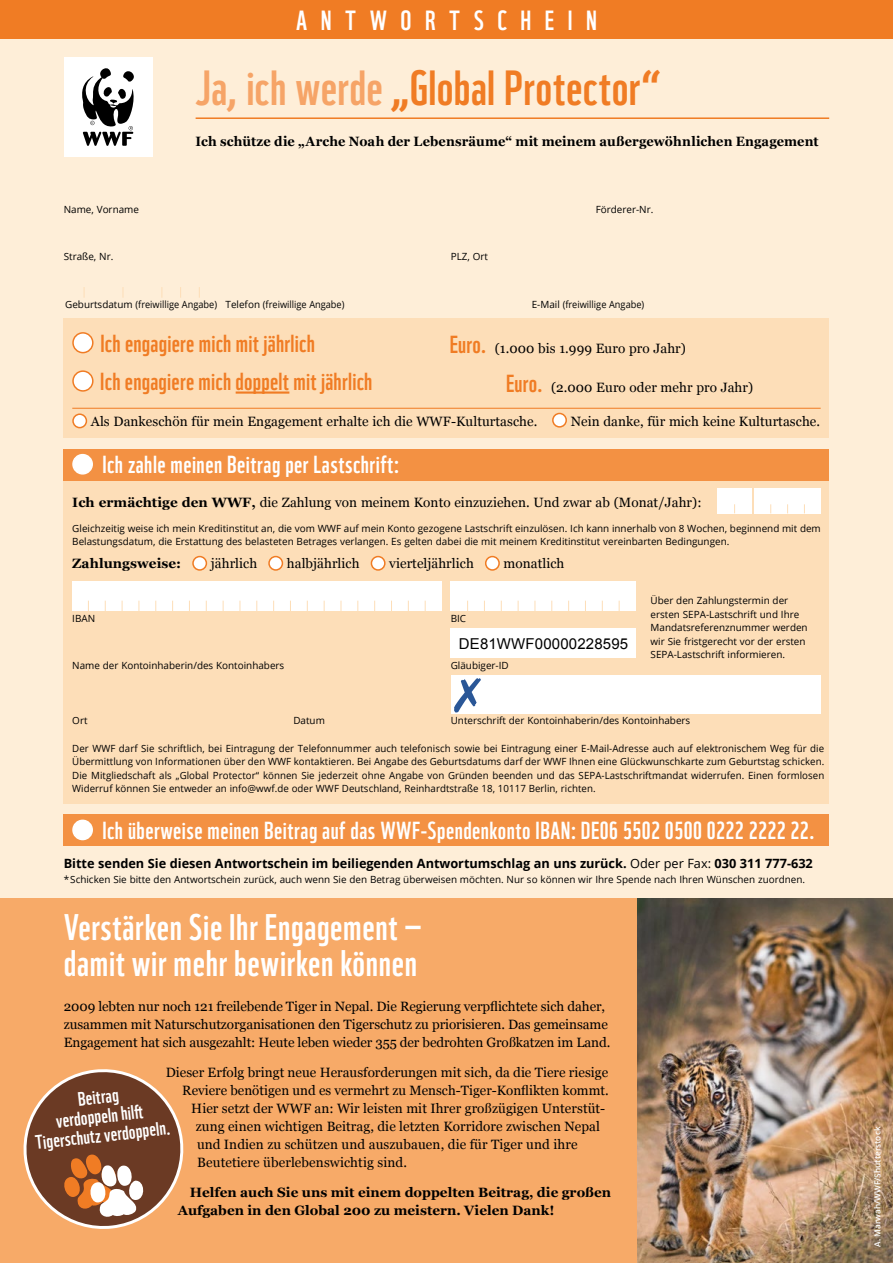
<style>
.page{position:relative;width:893px;height:1263px;background:#fff}
.page>*{position:absolute;margin:0;border:0;box-sizing:border-box;transform-origin:0 0}
.t1{font:48px "WWF";letter-spacing:.005em;color:#f07c24}
.t2{font:36px/36px "WWF";letter-spacing:.02em;color:#fff}
.t3{font:27px "WWF";letter-spacing:.5em;color:#fff}
.t4{font:24px "WWF";letter-spacing:.02em;color:#fff}
.t5{font:24px/38.2px "WWF";letter-spacing:.01em;color:#f07c24}
.t6{font:19.05px/19px "WWF";color:#fff;text-align:center}
.t7{font:15px "Arial";letter-spacing:.01em;color:#000}
.t8{font:13.5px/18px "Georgia";letter-spacing:.005em;color:#000}
.t9{font:700 13.5px/18px "Georgia";color:#000}
.t10{font:700 13.5px "Georgia";color:#000;scale:.95 1}
.t11{font:700 12.75px "Open Sans";letter-spacing:-.005em;color:#000}
.t12{font:9.9px/13.5px "Open Sans";color:#000}
.t13{font:600 8.25px "Open Sans";color:#fff}
.s1{color:#f6a467}
.s2{font-family:"WWF";font-size:24px;color:#f07c24}
.s3{font-weight:700}
.s4{font-weight:400}
</style>
<div class="page">
<div style="left:0;top:897px;width:638px;height:366px;background:#f7aa68"></div>
<img style="left:638px;top:897px;width:255px;height:366px">
<div style="left:0;top:0;width:893px;height:897px;background:#feeed8"></div>
<hr style="left:196px;top:117px;width:633px;height:2px;background:#f07c24">
<div style="left:0;top:0;width:893px;height:38px;background:#f07c24"></div>
<div style="left:64px;top:319px;width:765px;height:119px;background:#fddeb8"></div>
<div style="left:73px;top:333px;width:20px;height:20px;background:#fff;border-radius:50%"></div>
<div style="left:72px;top:332px;width:22px;height:21px;border:2px solid #f07c24;border-radius:50%"></div>
<hr style="left:236px;top:391px;width:53px;height:3px;background:#f07c24">
<div style="left:73px;top:371px;width:20px;height:20px;background:#fff;border-radius:50%"></div>
<div style="left:72px;top:370px;width:22px;height:22px;border:2px solid #f07c24;border-radius:50%"></div>
<div style="left:73px;top:414px;width:13px;height:14px;background:#fff;border-radius:50%"></div>
<div style="left:72px;top:413px;width:15px;height:15px;border:2px solid #f07c24;border-radius:50%"></div>
<div style="left:553px;top:413px;width:13px;height:14px;background:#fff;border-radius:50%"></div>
<div style="left:552px;top:413px;width:15px;height:15px;border:2px solid #f07c24;border-radius:50%"></div>
<hr style="left:72px;top:408px;width:749px;height:1px;background:#f07c24">
<div style="left:64px;top:480px;width:765px;height:324px;background:#fddeb8"></div>
<div style="left:193px;top:557px;width:13px;height:13px;background:#fff;border-radius:50%"></div>
<div style="left:192px;top:556px;width:15px;height:15px;border:2px solid #f07c24;border-radius:50%"></div>
<div style="left:269px;top:557px;width:13px;height:13px;background:#fff;border-radius:50%"></div>
<div style="left:268px;top:556px;width:15px;height:15px;border:2px solid #f07c24;border-radius:50%"></div>
<div style="left:371px;top:557px;width:14px;height:13px;background:#fff;border-radius:50%"></div>
<div style="left:371px;top:556px;width:15px;height:15px;border:2px solid #f07c24;border-radius:50%"></div>
<div style="left:486px;top:557px;width:13px;height:13px;background:#fff;border-radius:50%"></div>
<div style="left:485px;top:556px;width:15px;height:15px;border:2px solid #f07c24;border-radius:50%"></div>
<div style="left:72px;top:581px;width:370px;height:30px;background:#fff"></div>
<div style="left:451px;top:581px;width:185px;height:30px;background:#fff"></div>
<div style="left:451px;top:628px;width:185px;height:30px;background:#fff"></div>
<div style="left:64px;top:449px;width:765px;height:31px;background:#f39143"></div>
<div style="left:73px;top:455px;width:19px;height:19px;background:#fff;border-radius:50%"></div>
<div style="left:72px;top:454px;width:21px;height:21px;border:2px solid #fff;border-radius:50%"></div>
<div style="left:718px;top:488px;width:34px;height:25px;background:#fff"></div>
<div style="left:754px;top:488px;width:67px;height:25px;background:#fff"></div>
<div style="left:451px;top:675px;width:370px;height:38px;background:#fff"></div>
<svg style="left:454px;top:678px;width:27px;height:34px"></svg>
<div style="left:64px;top:57px;width:88px;height:100px;background:#fff"></div>
<svg style="left:82px;top:68px;width:52px;height:78px"></svg>
<svg style="left:23px;top:1069px;width:161px;height:160px"></svg>
<div style="left:64px;top:814px;width:765px;height:32px;background:#f39143"></div>
<div style="left:73px;top:820px;width:19px;height:19px;background:#fff;border-radius:50%"></div>
<div style="left:72px;top:820px;width:21px;height:20px;border:2px solid #fff;border-radius:50%"></div>
<h3 class="t3" style="left:296px;top:2px;width:302px">ANTWORTSCHEIN</h3>
<p class="t12" style="left:64px;top:202px;width:77px">Name, Vorname</p>
<h1 class="t1" style="left:196px;top:55px;width:467px"><span class="s1">Ja, ich werde</span> „Global Protector“</h1>
<h3 class="t10" style="left:196px;top:131px;width:657px">Ich schütze die „Arche Noah der Lebensräume“ mit meinem außergewöhnlichen Engagement</h3>
<p class="t12" style="left:596px;top:202px;width:59px">Förderer-Nr.</p>
<p class="t12" style="left:64px;top:250px;width:51px">Straße, Nr.</p>
<p class="t12" style="left:451px;top:250px;width:39px">PLZ, Ort</p>
<p class="t12" style="left:65px;top:298px;width:281px">Geburtsdatum (freiwillige Angabe) Telefon (freiwillige Angabe)</p>
<p class="t12" style="left:532px;top:298px;width:114px">E-Mail (freiwillige Angabe)</p>
<h3 class="t5" style="left:100px;top:323px;width:274px">Ich engagiere mich mit jährlich<br>Ich engagiere mich doppelt mit jährlich</h3>
<h3 class="t8" style="left:450px;top:339px;width:238px"><span class="s2">Euro.</span> (1.000 bis 1.999 Euro pro Jahr)</h3>
<h3 class="t8" style="left:506px;top:378px;width:249px"><span class="s2">Euro.</span> (2.000 Euro oder mehr pro Jahr)</h3>
<h3 class="t8" style="left:91px;top:411px;width:448px">Als Dankeschön für mein Engagement erhalte ich die WWF-Kulturtasche.</h3>
<h3 class="t8" style="left:571px;top:411px;width:251px">Nein danke, für mich keine Kulturtasche.</h3>
<h3 class="t4" style="left:102px;top:448px;width:298px">Ich zahle meinen Beitrag per Lastschrift:</h3>
<h3 class="t8" style="left:72px;top:493px;width:631px"><span class="s3">Ich ermächtige den WWF,</span> die Zahlung von meinem Konto einzuziehen. Und zwar ab (Monat/Jahr):</h3>
<p class="t12" style="left:72px;top:521px;width:750px">Gleichzeitig weise ich mein Kreditinstitut an, die vom WWF auf mein Konto gezogene Lastschrift einzulösen. Ich kann innerhalb von 8 Wochen, beginnend mit dem<br>Belastungsdatum, die Erstattung des belasteten Betrages verlangen. Es gelten dabei die mit meinem Kreditinstitut vereinbarten Bedingungen.</p>
<h3 class="t9" style="left:72px;top:553px;width:110px">Zahlungsweise:</h3>
<h3 class="t8" style="left:211px;top:553px;width:48px">jährlich</h3>
<h3 class="t8" style="left:287px;top:553px;width:74px">halbjährlich</h3>
<h3 class="t8" style="left:389px;top:553px;width:86px">vierteljährlich</h3>
<h3 class="t8" style="left:504px;top:553px;width:62px">monatlich</h3>
<p class="t12" style="left:72px;top:611px;width:24px">IBAN</p>
<p class="t12" style="left:451px;top:611px;width:17px">BIC</p>
<p class="t12" style="left:72px;top:658px;width:214px">Name der Kontoinhaberin/des Kontoinhabers</p>
<p class="t12" style="left:451px;top:658px;width:60px">Gläubiger-ID</p>
<h3 class="t7" style="left:459px;top:633px;width:171px">DE81WWF00000228595</h3>
<p class="t12" style="left:651px;top:593px;width:159px">Über den Zahlungstermin der ersten SEPA-Lastschrift und Ihre<br>Mandatsreferenznummer werden wir Sie fristgerecht vor der ersten<br>SEPA-Lastschrift informieren.</p>
<p class="t12" style="left:72px;top:713px;width:17px">Ort</p>
<p class="t12" style="left:293px;top:713px;width:33px">Datum</p>
<p class="t12" style="left:451px;top:713px;width:241px">Unterschrift der Kontoinhaberin/des Kontoinhabers</p>
<p class="t12" style="left:72px;top:741px;width:753px;text-align:justify">Der WWF darf Sie schriftlich, bei Eintragung der Telefonnummer auch telefonisch sowie bei Eintragung einer E-Mail-Adresse auch auf elektronischem Weg für die Übermittlung von Informationen über den WWF kontaktieren. Bei Angabe des Geburtsdatums darf der WWF Ihnen eine Glückwunschkarte zum Geburtstag schicken.<br>Die Mitgliedschaft als „Global Protector“ können Sie jederzeit ohne Angabe von Gründen beenden und das SEPA-Lastschriftmandat widerrufen. Einen formlosen Widerruf können Sie entweder an info@wwf.de oder WWF Deutschland, Reinhardtstraße 18, 10117 Berlin, richten.</p>
<h3 class="t4" style="left:102px;top:814px;width:713px">Ich überweise meinen Beitrag auf das WWF-Spendenkonto IBAN: DE06 5502 0500 0222 2222 22.</h3>
<p class="t11" style="left:64px;top:854px;width:751px">Bitte senden Sie diesen Antwortschein im beiliegenden Antwortumschlag an uns zurück. <span class="s4">Oder per Fax:</span> 030 311 777-632</p>
<p class="t12" style="left:64px;top:872px;width:743px">*Schicken Sie bitte den Antwortschein zurück, auch wenn Sie den Betrag überweisen möchten. Nur so können wir Ihre Spende nach Ihren Wünschen zuordnen.</p>
<h2 class="t2" style="left:64px;top:908px;width:359px">Verstärken Sie Ihr Engagement ‒ damit wir mehr bewirken können</h2>
<p class="t8" style="left:64px;top:996px;width:548px">2009 lebten nur noch 121 freilebende Tiger in Nepal. Die Regierung verpflichtete sich daher, zusammen mit Naturschutzorganisationen den Tigerschutz zu priorisieren. Das gemeinsame<br>Engagement hat sich ausgezahlt: Heute leben wieder 355 der bedrohten Großkatzen im Land.</p>
<h3 class="t8" style="left:166px;top:1062px;width:444px">Dieser Erfolg bringt neue Herausforderungen mit sich, da die Tiere riesige</h3>
<h3 class="t8" style="left:182px;top:1080px;width:428px">Reviere benötigen und es vermehrt zu Mensch-Tiger-Konflikten kommt.</h3>
<h3 class="t8" style="left:191px;top:1098px;width:416px">Hier setzt der WWF an: Wir leisten mit Ihrer großzügigen Unterstüt-</h3>
<h3 class="t8" style="left:196px;top:1116px;width:406px">zung einen wichtigen Beitrag, die letzten Korridore zwischen Nepal</h3>
<h3 class="t8" style="left:197px;top:1134px;width:382px">und Indien zu schützen und auszubauen, die für Tiger und ihre</h3>
<h3 class="t8" style="left:197px;top:1152px;width:211px">Beutetiere überlebenswichtig sind.</h3>
<h3 class="t9" style="left:178px;top:1182px;width:435px;text-indent:12px">Helfen auch Sie uns mit einem doppelten Beitrag, die großen<br>Aufgaben in den Global 200 zu meistern. Vielen Dank!</h3>
<h3 class="t6" style="left:30px;top:1094px;width:137px;rotate:-6deg">Beitrag<br>verdoppeln hilft<br>Tigerschutz verdoppeln.</h3>
<p class="t13" style="left:872px;top:1247px;width:122px;rotate:-90deg">A. Marwah/WWF/Shutterstock</p>
</div>
